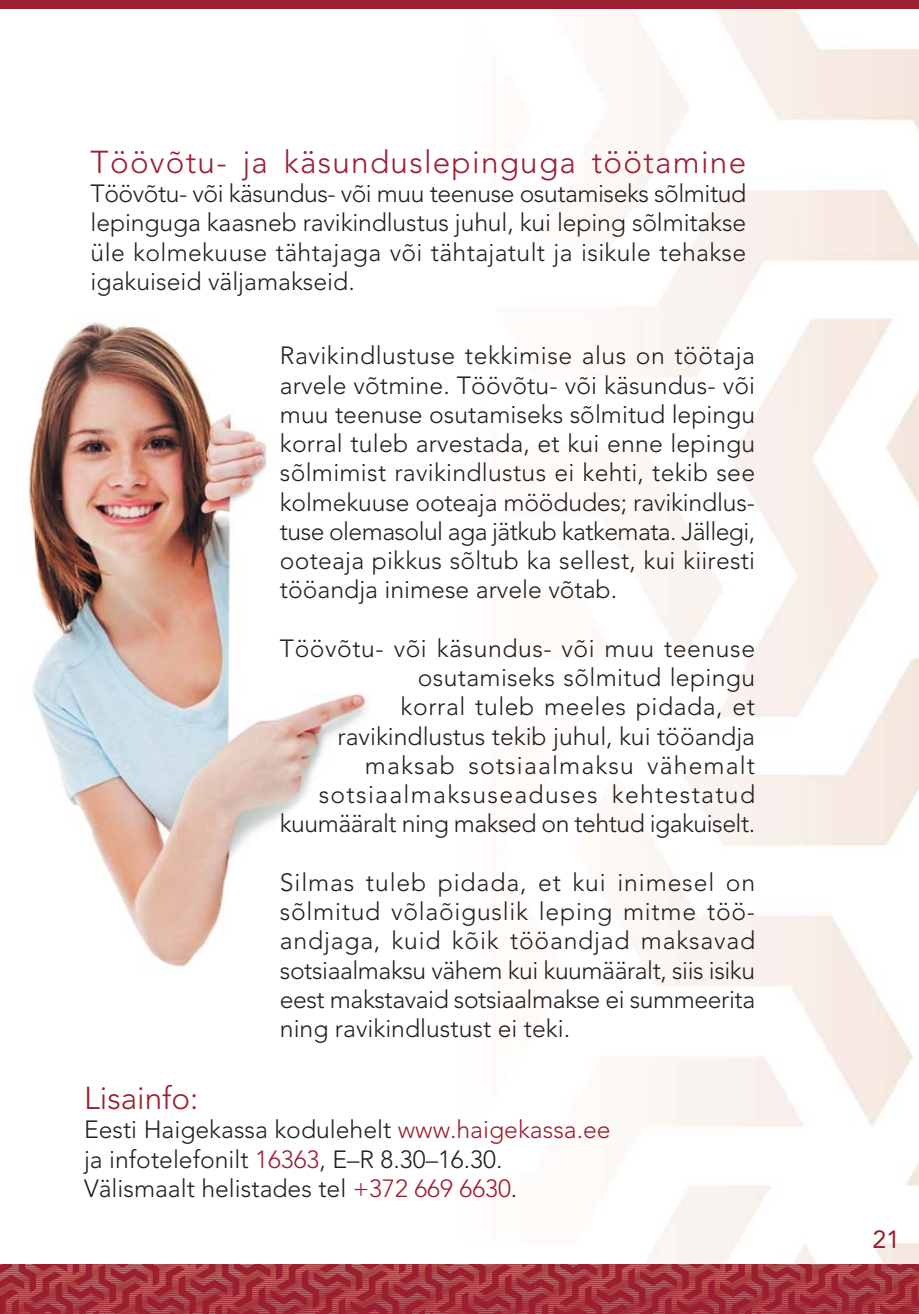
<style>
.page{position:relative;width:919px;height:1314px;background:#fff}
.page>*{position:absolute;margin:0;border:0;box-sizing:border-box;transform-origin:0 0}
.t1{font:300 31.5px "Avenir EE";letter-spacing:.04em;color:#9c1f31}
.t2{font:300 31.5px "Avenir EE";color:#9c1f31}
.t3{font:300 24.75px/29.2px "Avenir EE";color:#231f20;text-align:justify}
.t4{font:300 24.75px/29.2px "Avenir EE";letter-spacing:.025em;color:#231f20;text-align:right}
.t5{font:24.75px "Avenir EE";color:#9c1f31}
.s1{color:#9c1f31}
</style>
<div class="page">
<img style="left:28px;top:9px;width:890px;height:1255px">
<div style="left:0;top:0;width:918px;height:9px;background:#9c1f31"></div>
<svg style="left:0;top:1264px;width:918px;height:50px;background:#a4353f"></svg>
<p class="t1" style="left:91px;top:148px;width:657px">Töövõtu- ja käsunduslepinguga töötamine</p>
<p class="t3" style="left:91px;top:181px;width:657px">Töövõtu- või käsundus- või muu teenuse osutamiseks sõlmitud lepinguga kaasneb ravikindlustus juhul, kui leping sõlmitakse üle kolmekuuse tähtajaga või tähtajatult ja isikule tehakse igakuiseid väljamakseid.</p>
<p class="t3" style="left:280px;top:343px;width:477px">Ravikindlustuse tekkimise alus on töötaja arvele võtmine. Töövõtu- või käsundus- või muu teenuse osutamiseks sõlmitud lepingu korral tuleb arvestada, et kui enne lepingu sõlmimist ravikindlustus ei kehti, tekib see kolmekuuse ooteaja möödudes; ravikindlus&shy;tuse olemasolul aga jätkub katkemata. Jällegi, ooteaja pikkus sõltub ka sellest, kui kiiresti tööandja inimese arvele võtab.</p>
<p class="t4" style="left:280px;top:636px;width:477px">Töövõtu- või käsundus- või muu teenuse osutamiseks sõlmitud lepingu<br>korral tuleb meeles pidada, et ravikindlustus tekib juhul, kui tööandja maksab sotsiaalmaksu vähemalt sotsiaalmaksuseaduses kehtestatud kuumääralt ning maksed on tehtud igakuiselt.</p>
<p class="t3" style="left:280px;top:870px;width:477px">Silmas tuleb pidada, et kui inimesel on sõlmitud võlaõiguslik leping mitme töö&shy;andjaga, kuid kõik tööandjad maksavad sotsiaalmaksu vähem kui kuumääralt, siis isiku eest makstavaid sotsiaalmakse ei summeerita ning ravikindlustust ei teki.</p>
<p class="t2" style="left:84px;top:1085px;width:116px">Lisainfo:</p>
<p class="t3" style="left:84px;top:1117px;width:528px;text-align:left">Eesti Haigekassa kodulehelt <span class="s1">www.haigekassa.ee </span>ja infotelefonilt <span class="s1">16363</span>, E–R 8.30–16.30.<br>Välismaalt helistades tel <span class="s1">+372 669 6630</span>.</p>
<p class="t5" style="left:872px;top:1229px;width:29px">21</p>
</div>
